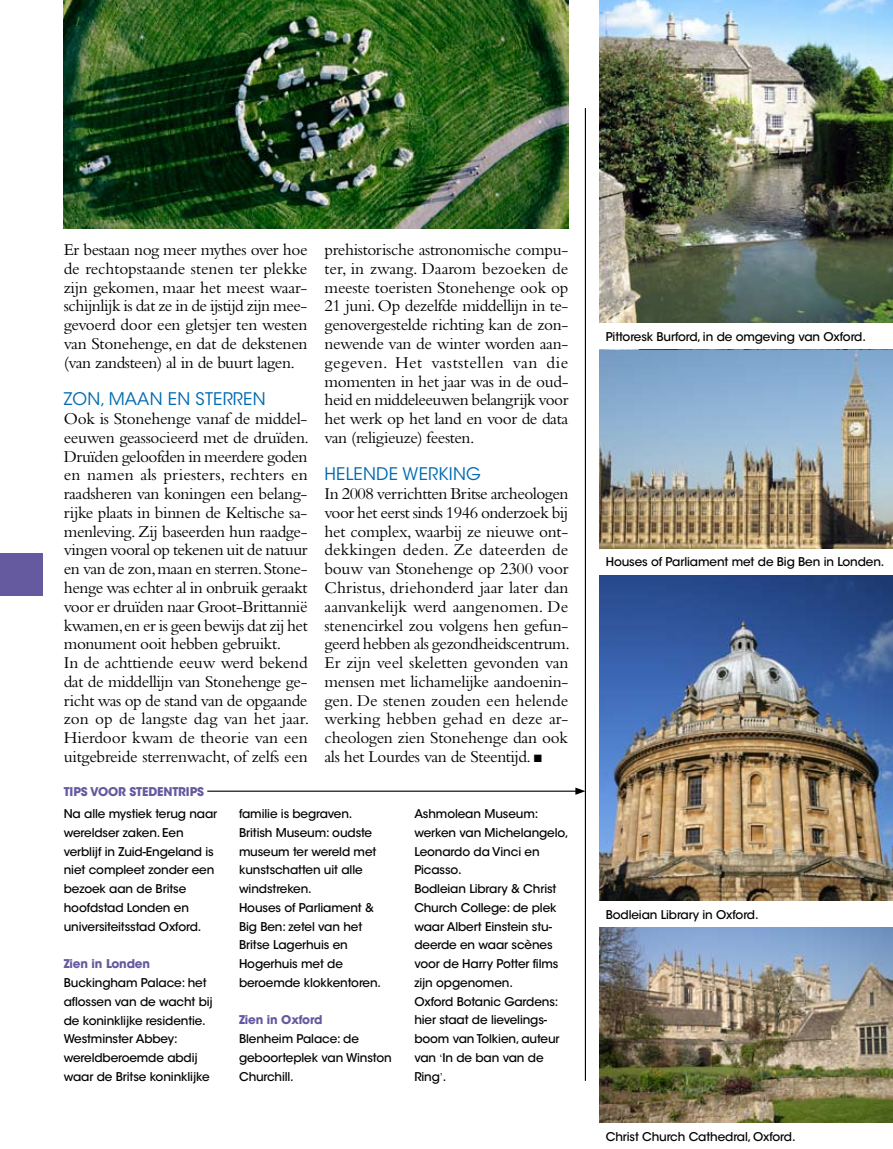
<style>
.page{position:relative;width:893px;height:1149px;background:#fff}
.page>*{position:absolute;margin:0;border:0;box-sizing:border-box;transform-origin:0 0}
.t1{font:17.25px/18.8px "Bembo Std";letter-spacing:-.025em;color:#000;text-align:justify}
.t2{font:17.25px "ITC Avant Garde Std";letter-spacing:.01em;color:#006ab2}
.t3{font:500 12px/18.8px "ITC Avant Garde Std";letter-spacing:-.01em;color:#000}
.t4{font:700 12px "ITC Avant Garde Std";letter-spacing:-.01em;color:#655a9f}
.s1{font-family:"Bembo Std";font-weight:400}
</style>
<div class="page">
<img style="left:599px;top:927px;width:294px;height:196px">
<img style="left:599px;top:0;width:294px;height:901px">
<img style="left:64px;top:0;width:504px;height:229px">
<hr style="left:207px;top:790px;width:371px;height:1px;background:#000">
<svg style="left:575px;top:787px;width:10px;height:7px"></svg>
<hr style="left:585px;top:108px;width:1px;height:972px;background:#000">
<div style="left:0;top:553px;width:43px;height:42px;background:#655a9f"></div>
<div style="left:597px;top:323px;width:296px;height:26px;background:#fff"></div>
<div style="left:597px;top:548px;width:296px;height:26px;background:#fff"></div>
<p class="t1" style="left:64px;top:240px;width:245px">Er bestaan nog meer mythes over hoe de rechtopstaande stenen ter plekke zijn gekomen, maar het meest waar&shy;schijnlijk is dat ze in de ijstijd zijn mee&shy;gevoerd door een gletsjer ten westen van Stonehenge, en dat de dekstenen (van zandsteen) al in de buurt lagen.</p>
<p class="t2" style="left:64px;top:388px;width:203px">ZON, MAAN EN STERREN</p>
<p class="t1" style="left:64px;top:409px;width:247px;text-align:left">Ook is Stonehenge vanaf de middel&shy;eeuwen geassocieerd met de druïden.<br>Druïden geloofden in meerdere goden en namen als priesters, rechters en raadsheren van koningen een belang&shy;rijke plaats in binnen de Keltische sa&shy;menleving. Zij baseerden hun raadge&shy;vingen vooral op tekenen uit de natuur en van de zon, maan en sterren. Stone&shy;henge was echter al in onbruik geraakt voor er druïden naar Groot-Brittannië kwamen, en er is geen bewijs dat zij het monument ooit hebben gebruikt.<br>In de achttiende eeuw werd bekend dat de middellijn van Stonehenge ge&shy;richt was op de stand van de opgaande zon op de langste dag van het jaar.<br>Hierdoor kwam de theorie van een uitgebreide sterrenwacht, of zelfs een</p>
<p class="t4" style="left:64px;top:783px;width:142px">Tips voor stedentrips</p>
<p class="t1" style="left:325px;top:240px;width:245px">prehistorische astronomische compu&shy;ter, in zwang. Daarom bezoeken de meeste toeristen Stonehenge ook op 21 juni. Op dezelfde middellijn in te&shy;genovergestelde richting kan de zon&shy;newende van de winter worden aan&shy;gegeven. Het vaststellen van die momenten in het jaar was in de oud&shy;heid en middeleeuwen belangrijk voor het werk op het land en voor de data van (religieuze) feesten.</p>
<p class="t2" style="left:325px;top:463px;width:158px">HELENDE WERKING</p>
<p class="t1" style="left:325px;top:484px;width:247px">In 2008 verrichtten Britse archeologen voor het eerst sinds 1946 onderzoek bij het complex, waarbij ze nieuwe ont&shy;dekkingen deden. Ze dateerden de bouw van Stonehenge op 2300 voor Christus, driehonderd jaar later dan aanvankelijk werd aangenomen. De stenencirkel zou volgens hen gefun&shy;geerd hebben als gezondheidscentrum.<br>Er zijn veel skeletten gevonden van mensen met lichamelijke aandoenin&shy;gen. De stenen zouden een helende werking hebben gehad en deze ar&shy;cheologen zien Stonehenge dan ook als het Lourdes van de Steentijd. ▪</p>
<p class="t3" style="left:64px;top:804px;width:155px">Na alle mystiek terug naar wereldser zaken. Een verblijf in Zuid-Engeland is niet compleet zonder een bezoek aan de Britse hoofdstad Londen en universiteitsstad Oxford.</p>
<p class="t4" style="left:64px;top:955px;width:88px">Zien in Londen</p>
<p class="t3" style="left:64px;top:973px;width:151px">Buckingham Palace: het aflossen van de wacht bij de koninklijke residentie.<br>Westminster Abbey: wereldberoemde abdij waar de Britse koninklijke</p>
<p class="t3" style="left:239px;top:804px;width:144px">familie is begraven.<br>British Museum: oudste museum ter wereld met kunstschatten uit alle windstreken.<br>Houses of Parliament &amp;<br>Big Ben: zetel van het<br>Britse Lagerhuis en<br>Hogerhuis met de beroemde klokkentoren.</p>
<p class="t4" style="left:239px;top:1011px;width:85px">Zien in Oxford</p>
<p class="t3" style="left:239px;top:1029px;width:154px">Blenheim Palace: de geboorteplek van Winston<br>Churchill.</p>
<p class="t3" style="left:414px;top:804px;width:156px">Ashmolean Museum: werken van Michelangelo,<br>Leonardo da Vinci en<br>Picasso.<br>Bodleian Library &amp; Christ<br>Church College: de plek waar Albert Einstein stu&shy;deerde en waar scènes voor de Harry Potter films zijn opgenomen.<br>Oxford Botanic Gardens: hier staat de lievelings&shy;boom van Tolkien, auteur van <span class="s1">‘</span>In de ban van de<br>Ring<span class="s1">’</span>.</p>
<p class="t3" style="left:606px;top:327px;width:262px">Pittoresk Burford, in de omgeving van Oxford.</p>
<p class="t3" style="left:606px;top:552px;width:280px">Houses of Parliament met de Big Ben in Londen.</p>
<p class="t3" style="left:606px;top:904px;width:154px">Bodleian Library in Oxford.</p>
<p class="t3" style="left:606px;top:1126px;width:191px">Christ Church Cathedral, Oxford.</p>
</div>
